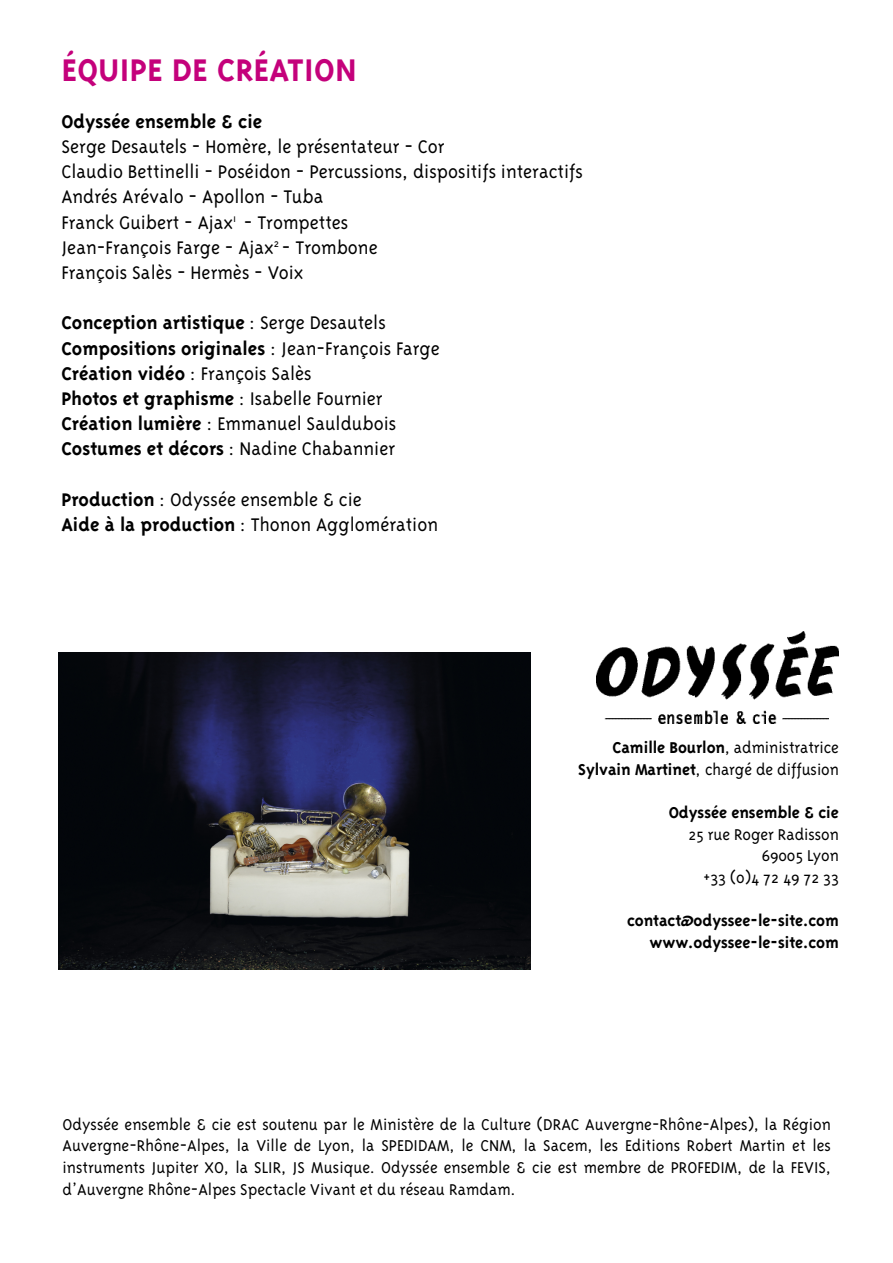
<style>
.page{position:relative;width:893px;height:1263px;background:#fff}
.page>*{position:absolute;margin:0;border:0;box-sizing:border-box;transform-origin:0 0}
.t1{font:36px "Triplex Bold Oldstyle";letter-spacing:.015em;color:#c4017b}
.t2{font:21px/25.2px "Triplex Light Oldstyle";color:#000}
.t3{font:21px/25.2px "Triplex Bold Oldstyle";color:#000}
.t4{font:18px/21.6px "Triplex Light Oldstyle";letter-spacing:-.005em;color:#000;text-align:right}
.t5{font:18px/21.6px "Triplex Bold Oldstyle";letter-spacing:-.005em;color:#000;text-align:right}
.s1{font-family:"Triplex Light Oldstyle"}
.s2{font-family:"Triplex Bold Oldstyle"}
</style>
<div class="page">
<img style="left:597px;top:631px;width:242px;height:93px">
<img style="left:58px;top:652px;width:472px;height:317px">
<h1 class="t1" style="left:62px;top:50px;width:296px">ÉQUIPE DE CRÉATION</h1>
<p class="t3" style="left:61px;top:108px;width:202px">Odyssée ensemble &amp; cie</p>
<p class="t2" style="left:61px;top:134px;width:523px">Serge Desautels - Homère, le présentateur - Cor<br>Claudio Bettinelli - Poséidon - Percussions, dispositifs interactifs Andrés Arévalo - Apollon - Tuba<br>Franck Guibert - Ajax<sup>1</sup> - Trompettes<br>Jean-François Farge - Ajax<sup>2</sup> - Trombone<br>François Salès - Hermès - Voix</p>
<p class="t3" style="left:61px;top:310px;width:380px">Conception artistique <span class="s1">: Serge Desautels<br></span>Compositions originales <span class="s1">: Jean-François Farge</span></p>
<p class="t2" style="left:61px;top:361px;width:252px"><span class="s2">Création vidéo</span> : François Salès</p>
<p class="t3" style="left:61px;top:386px;width:323px">Photos et graphisme <span class="s1">: Isabelle Fournier</span></p>
<p class="t2" style="left:61px;top:411px;width:336px"><span class="s2">Création lumière</span> : Emmanuel Sauldubois<br><span class="s2">Costumes et décors</span> : Nadine Chabannier</p>
<p class="t2" style="left:61px;top:487px;width:378px"><span class="s2">Production</span> : Odyssée ensemble &amp; cie<br><span class="s2">Aide à la production</span> : Thonon Agglomération</p>
<p class="t4" style="left:578px;top:737px;width:262px"><span class="s2">Camille Bourlon</span>, administratrice<br><span class="s2">Sylvain Martinet</span>, chargé de diffusion</p>
<p class="t5" style="left:669px;top:802px;width:172px">Odyssée ensemble &amp; cie</p>
<p class="t4" style="left:688px;top:823px;width:152px">25 rue Roger Radisson<br>69005 Lyon<br>+33 (0)4 72 49 72 33</p>
<p class="t5" style="left:627px;top:910px;width:213px">contact@odyssee-le-site.com www.odyssee-le-site.com</p>
<p class="t4" style="left:63px;top:1113px;width:770px;text-align:justify">Odyssée ensemble &amp; cie est soutenu par le Ministère de la Culture (DRAC Auvergne-Rhône-Alpes), la Région Auvergne-Rhône-Alpes, la Ville de Lyon, la SPEDIDAM, le CNM, la Sacem, les Editions Robert Martin et les instruments Jupiter XO, la SLIR, JS Musique. Odyssée ensemble &amp; cie est membre de PROFEDIM, de la FEVIS, d’Auvergne Rhône-Alpes Spectacle Vivant et du réseau Ramdam.</p>
</div>
